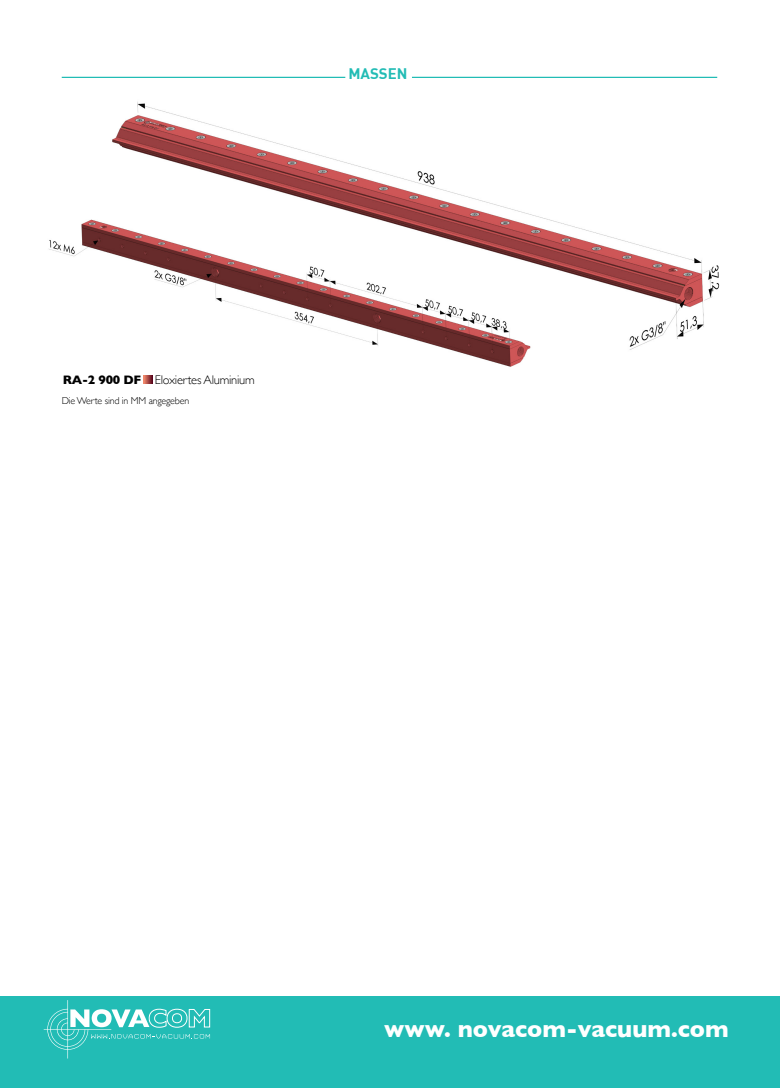
<style>
.page{position:relative;width:780px;height:1088px;background:#fff}
.page>*{position:absolute;margin:0;border:0;box-sizing:border-box;transform-origin:0 0}
.t1{font:700 23.75px "Gill Sans";color:#fff}
.t2{font:700 15px "DIN";color:#22bcb5}
.t3{font:300 12.5px "Gill Sans";letter-spacing:-.02em;color:#000}
.t4{font:300 10px "Gill Sans";letter-spacing:-.02em;color:#000}
.s1{font-weight:700}
</style>
<div class="page">
<img style="left:101px;top:76px;width:619px;height:274px">
<div style="left:0;top:996px;width:780px;height:92px;background:#22bcb5"></div>
<img style="left:49px;top:209px;width:484px;height:175px">
<hr style="left:62px;top:77px;width:283px;height:1px;background:#22bcb5">
<hr style="left:412px;top:77px;width:305px;height:1px;background:#22bcb5">
<svg style="left:44px;top:1000px;width:166px;height:58px"></svg>
<p class="t2" style="left:348px;top:67px;width:61px">MASSEN</p>
<p class="t3" style="left:63px;top:370px;width:193px"><span class="s1">RA-2 900 DF</span> Eloxiertes Aluminium</p>
<p class="t4" style="left:62px;top:393px;width:129px">Die Werte sind in MM angegeben</p>
<p class="t1" style="left:384px;top:1010px;width:346px">www. novacom-vacuum.com</p>
</div>
